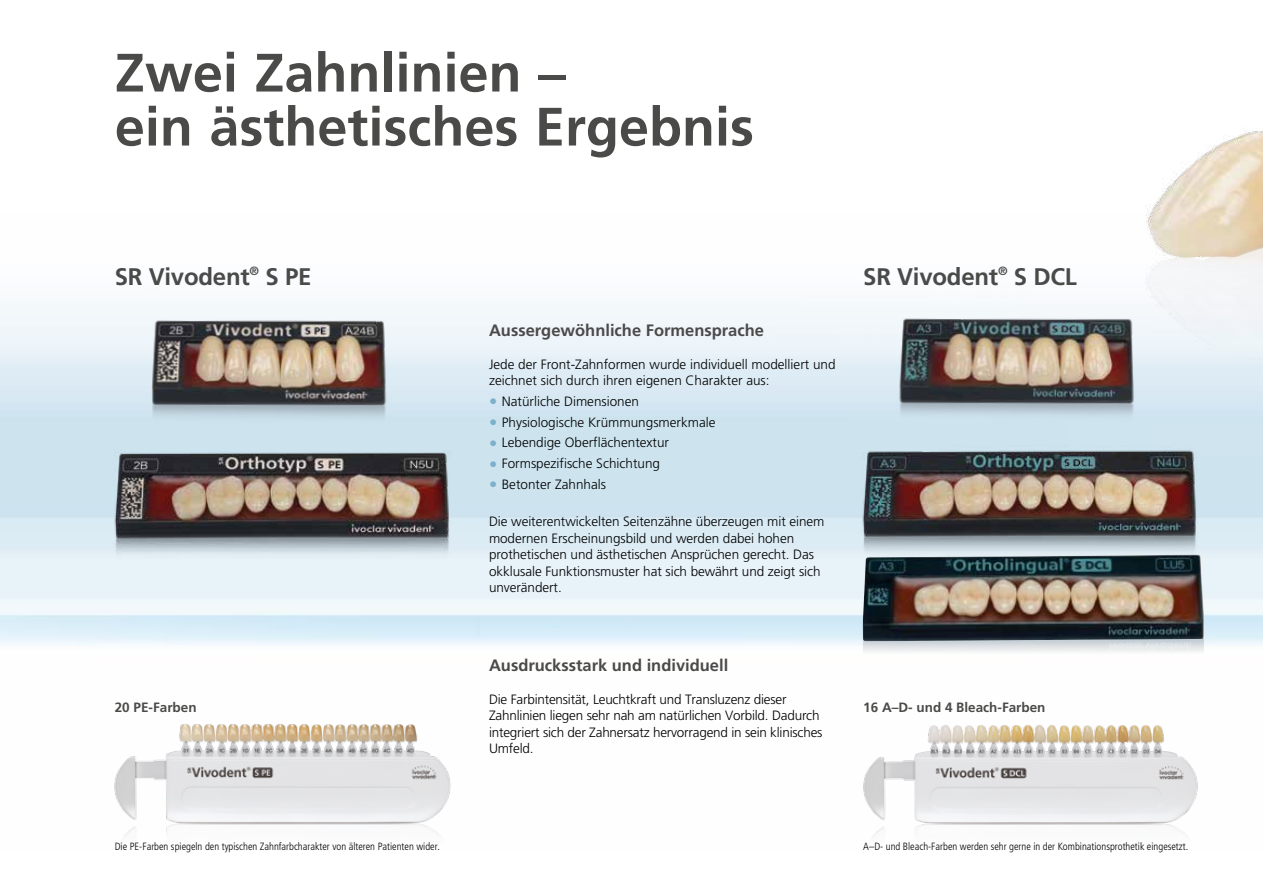
<style>
.page{position:relative;width:1263px;height:893px;background:#fff}
.page>*{position:absolute;margin:0;border:0;box-sizing:border-box;transform-origin:0 0}
.t1{font:700 54px/54px "Frutiger";color:#4a4a49}
.t2{font:700 24px "Frutiger";letter-spacing:-.01em;color:#4a4a49}
.t3{font:700 16.5px "Frutiger";color:#4a4a49}
.t4{font:300 13.5px/16.5px "Frutiger";letter-spacing:-.005em;color:#000}
.t5{font:700 13.5px "Frutiger";color:#4a4a49}
.t6{font:300 condensed 10.5px "Frutiger";color:#000}
.s1{font-weight:700;font-size:16.5px;color:#7cb0cb}
</style>
<div class="page">
<img style="left:114px;top:723px;width:337px;height:120px">
<img style="left:863px;top:725px;width:335px;height:118px">
<img style="left:126px;top:311px;width:327px;height:121px">
<img style="left:863px;top:281px;width:275px;height:146px">
<img style="left:106px;top:443px;width:357px;height:150px">
<img style="left:854px;top:445px;width:357px;height:129px">
<img style="left:1138px;top:131px;width:125px;height:296px">
<img style="left:863px;top:555px;width:342px;height:86px">
<img style="left:863px;top:638px;width:341px;height:16px">
<h1 class="t1" style="left:115px;top:46px;width:641px">Zwei Zahnlinien –<br>ein ästhetisches Ergebnis</h1>
<h2 class="t2" style="left:115px;top:262px;width:198px">SR Vivodent<sup>®</sup> S PE</h2>
<h2 class="t2" style="left:863px;top:262px;width:215px">SR Vivodent<sup>®</sup> S DCL</h2>
<p class="t3" style="left:489px;top:320px;width:277px">Aussergewöhnliche Formensprache</p>
<p class="t4" style="left:489px;top:356px;width:348px">Jede der Front-Zahnformen wurde individuell modelliert und zeichnet sich durch ihren eigenen Charakter aus:</p>
<p class="t4" style="left:489px;top:393px;width:152px"><span class="s1">•</span> Natürliche Dimensionen</p>
<p class="t4" style="left:489px;top:414px;width:228px"><span class="s1">•</span> Physiologische Krümmungsmerkmale</p>
<p class="t4" style="left:489px;top:435px;width:182px"><span class="s1">•</span> Lebendige Oberflächentextur</p>
<p class="t4" style="left:489px;top:455px;width:173px"><span class="s1">•</span> Formspezifische Schichtung</p>
<p class="t4" style="left:489px;top:476px;width:119px"><span class="s1">•</span> Betonter Zahnhals</p>
<p class="t4" style="left:489px;top:513px;width:337px">Die weiterentwickelten Seitenzähne überzeugen mit einem modernen Erscheinungsbild und werden dabei hohen prothetischen und ästhetischen Ansprüchen gerecht. Das okklusale Funktionsmuster hat sich bewährt und zeigt sich unverändert.</p>
<p class="t3" style="left:489px;top:655px;width:241px">Ausdrucksstark und individuell</p>
<p class="t4" style="left:489px;top:691px;width:335px">Die Farbintensität, Leuchtkraft und Transluzenz dieser Zahnlinien liegen sehr nah am natürlichen Vorbild. Dadurch integriert sich der Zahnersatz hervorragend in sein klinisches Umfeld.</p>
<p class="t5" style="left:115px;top:699px;width:83px">20 PE-Farben</p>
<p class="t5" style="left:863px;top:699px;width:184px">16 A–D- und 4 Bleach-Farben</p>
<p class="t6" style="left:115px;top:841px;width:327px">Die PE-Farben spiegeln den typischen Zahnfarbcharakter von älteren Patienten wider.</p>
<p class="t6" style="left:863px;top:841px;width:326px">A–D- und Bleach-Farben werden sehr gerne in der Kombinationsprothetik eingesetzt.</p>
</div>
